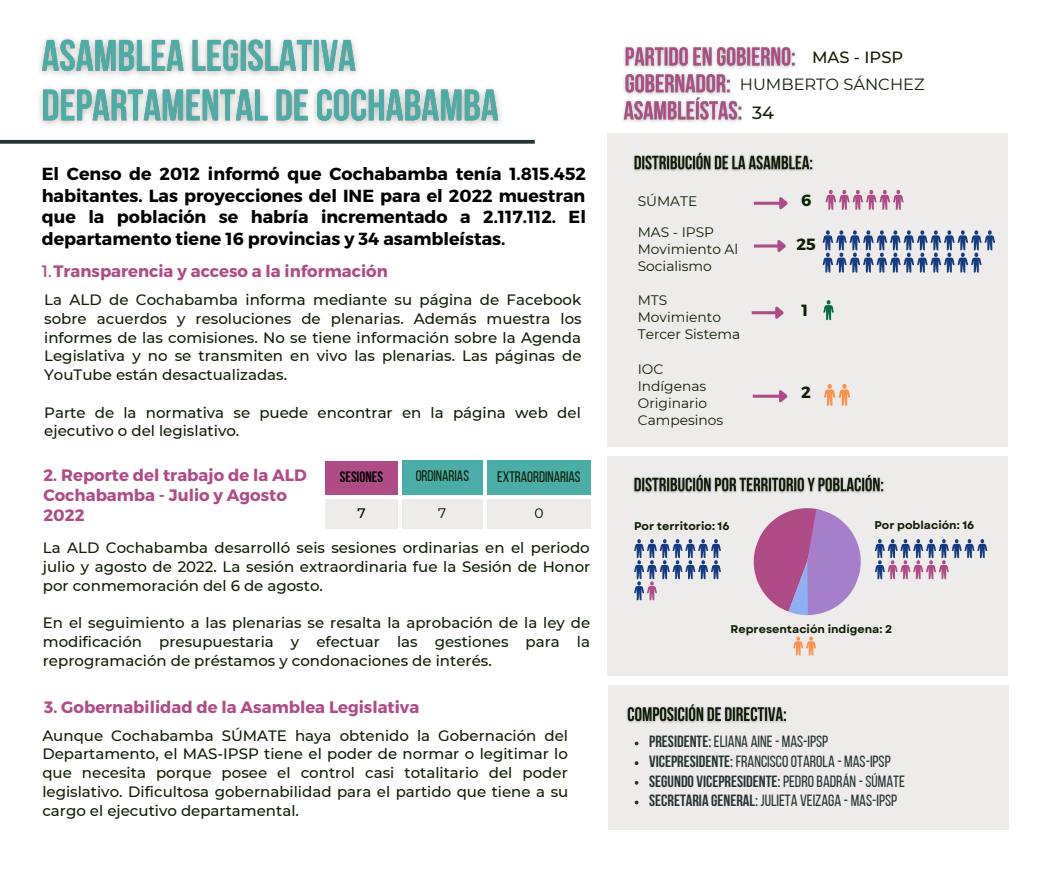
<style>
.page{position:relative;width:1063px;height:886px;background:#fff}
.page>*{position:absolute;margin:0;border:0;box-sizing:border-box;transform-origin:0 0}
.t1{font:500 17.62px "Montserrat";color:#0f1e05}
.t2{font:700 17.5px/21.5px "Montserrat";color:#000;text-align:justify}
.t3{font:700 16.5px/20.2px "Montserrat";color:#af4c87}
.t4{font:16.25px/19.6px "Bebas Neue";color:#263334}
.t5{font:16.25px "Montserrat";color:#0f1e05}
.t6{font:500 16.25px "Montserrat";color:#0f1e05}
.t7{font:700 16.25px "Montserrat";color:#0f1e05}
.t8{font:15.12px "Bebas Neue";color:#0f1e05}
.t9{font:500 15px/18.8px "Montserrat";color:#0f1e05;text-align:justify}
.t10{font:700 15px "Bebas Neue";color:#000}
.t11{font:13.75px/17px "Montserrat";color:#0f1e05}
.t12{font:13.75px "Montserrat";color:#000}
.t13{font:500 13.75px "Montserrat";color:#000}
.t14{font:700 11.25px "Garet";color:#0f1e05}
.s1{font-weight:400}
.s2{font-weight:700}
</style>
<div class="page">
<div style="left:607px;top:133px;width:400px;height:314px;background:#edecea"></div>
<div style="left:607px;top:457px;width:400px;height:219px;background:#edecea"></div>
<img style="left:633px;top:474px;width:251px;height:19px">
<img style="left:624px;top:46px;width:172px;height:22px">
<img style="left:633px;top:152px;width:180px;height:19px">
<img style="left:623px;top:67px;width:114px;height:25px">
<svg style="left:825px;top:190px;width:78px;height:20px"></svg>
<svg style="left:822px;top:230px;width:173px;height:43px"></svg>
<svg style="left:823px;top:300px;width:11px;height:20px"></svg>
<hr style="left:754px;top:202px;width:26px;height:3px;background:#af4c87">
<svg style="left:776px;top:197px;width:12px;height:13px"></svg>
<hr style="left:754px;top:245px;width:24px;height:2px;background:#af4c87">
<svg style="left:775px;top:240px;width:11px;height:12px"></svg>
<hr style="left:751px;top:311px;width:25px;height:3px;background:#af4c87">
<svg style="left:772px;top:306px;width:12px;height:13px"></svg>
<hr style="left:752px;top:395px;width:27px;height:3px;background:#af4c87">
<svg style="left:776px;top:390px;width:12px;height:13px"></svg>
<svg style="left:824px;top:384px;width:26px;height:22px"></svg>
<svg style="left:634px;top:539px;width:87px;height:61px"></svg>
<svg style="left:793px;top:636px;width:23px;height:19px"></svg>
<svg style="left:753px;top:508px;width:234px;height:108px"></svg>
<img style="left:622px;top:92px;width:120px;height:30px">
<div style="left:608px;top:685px;width:400px;height:144px;background:#edecea"></div>
<img style="left:626px;top:704px;width:161px;height:19px">
<svg style="left:634px;top:742px;width:4px;height:3px"></svg>
<svg style="left:634px;top:761px;width:4px;height:4px"></svg>
<svg style="left:634px;top:781px;width:4px;height:4px"></svg>
<svg style="left:634px;top:801px;width:4px;height:3px"></svg>
<svg style="left:0;top:140px;width:535px;height:4px"></svg>
<img style="left:31px;top:38px;width:479px;height:106px">
<div style="left:325px;top:461px;width:72px;height:34px;background:#af4c87"></div>
<div style="left:402px;top:460px;width:81px;height:35px;background:#4bada8"></div>
<div style="left:487px;top:460px;width:103px;height:35px;background:#4bada8"></div>
<div style="left:325px;top:500px;width:72px;height:29px;background:#edecea"></div>
<div style="left:402px;top:500px;width:81px;height:29px;background:#edecea"></div>
<div style="left:487px;top:500px;width:103px;height:29px;background:#edecea"></div>
<p class="t2" style="left:42px;top:163px;width:546px">El Censo de 2012 informó que Cochabamba tenía 1.815.452 habitantes. Las proyecciones del INE para el 2022 muestran que la población se habría incrementado a 2.117.112. El departamento tiene 16 provincias y 34 asambleístas.</p>
<p class="t3" style="left:42px;top:260px;width:347px"><span class="s1">1.</span>Transparencia y acceso a la información</p>
<p class="t9" style="left:44px;top:290px;width:539px">La ALD de Cochabamba informa mediante su página de Facebook sobre acuerdos y resoluciones de plenarias. Además muestra los informes de las comisiones. No se tiene información sobre la Agenda Legislativa y no se transmiten en vivo las plenarias. Las páginas de YouTube están desactualizadas.</p>
<p class="t9" style="left:44px;top:403px;width:538px">Parte de la normativa se puede encontrar en la página web del ejecutivo o del legislativo.</p>
<p class="t3" style="left:43px;top:464px;width:265px">2. Reporte del trabajo de la ALD<br>Cochabamba - Julio y Agosto<br>2022</p>
<p class="t8" style="left:416px;top:470px;width:55px">ORDINARIAS</p>
<p class="t8" style="left:497px;top:470px;width:85px">EXTRAORDINARIAS</p>
<p class="t10" style="left:340px;top:470px;width:45px">SESIONES</p>
<p class="t13" style="left:357px;top:505px;width:10px">7</p>
<p class="t12" style="left:438px;top:505px;width:10px">7</p>
<p class="t12" style="left:534px;top:505px;width:11px">0</p>
<p class="t9" style="left:43px;top:539px;width:549px">La ALD Cochabamba desarrolló seis sesiones ordinarias en el periodo julio y agosto de 2022. La sesión extraordinaria fue la Sesión de Honor por conmemoración del 6 de agosto.</p>
<p class="t9" style="left:43px;top:614px;width:549px">En el seguimiento a las plenarias se resalta la aprobación de la ley de modificación presupuestaria y efectuar las gestiones para la reprogramación de préstamos y condonaciones de interés.</p>
<p class="t3" style="left:44px;top:696px;width:376px">3. Gobernabilidad de la Asamblea Legislativa</p>
<p class="t9" style="left:42px;top:726px;width:527px">Aunque Cochabamba SÚMATE haya obtenido la Gobernación del Departamento, el MAS-IPSP tiene el poder de normar o legitimar lo que necesita porque posee el control casi totalitario del poder legislativo. Dificultosa gobernabilidad para el partido que tiene a su cargo el ejecutivo departamental.</p>
<p class="t6" style="left:812px;top:47px;width:92px">MAS - IPSP</p>
<p class="t5" style="left:740px;top:75px;width:186px">HUMBERTO SÁNCHEZ</p>
<p class="t1" style="left:752px;top:102px;width:23px">34</p>
<p class="t11" style="left:638px;top:193px;width:61px">SÚMATE</p>
<p class="t11" style="left:638px;top:224px;width:102px">MAS - IPSP<br>Movimiento Al<br>Socialismo</p>
<p class="t11" style="left:638px;top:292px;width:104px">MTS<br>Movimiento<br>Tercer Sistema</p>
<p class="t11" style="left:638px;top:360px;width:87px">IOC<br>Indígenas<br>Originario<br>Campesinos</p>
<p class="t7" style="left:801px;top:190px;width:12px">6</p>
<p class="t7" style="left:796px;top:234px;width:21px">25</p>
<p class="t7" style="left:801px;top:299px;width:8px">1</p>
<p class="t7" style="left:801px;top:382px;width:11px">2</p>
<p class="t14" style="left:634px;top:518px;width:97px">Por territorio: 16</p>
<p class="t14" style="left:874px;top:517px;width:101px">Por población: 16</p>
<p class="t14" style="left:730px;top:621px;width:163px">Representación indígena: 2</p>
<p class="t4" style="left:649px;top:733px;width:257px"><span class="s2">PRESIDENTE:</span>ELIANA AINE- MAS-IPSP <span class="s2">VICEPRESIDENTE:</span>FRANCISCOOTAROLA - MAS-IPSP <span class="s2">SEGUNDO VICEPRESIDENTE:</span>PEDROBADRÁN -SÚMATE <span class="s2">SECRETARIA GENERAL:</span> JULIETA VEIZAGA - MAS-IPSP</p>
</div>
